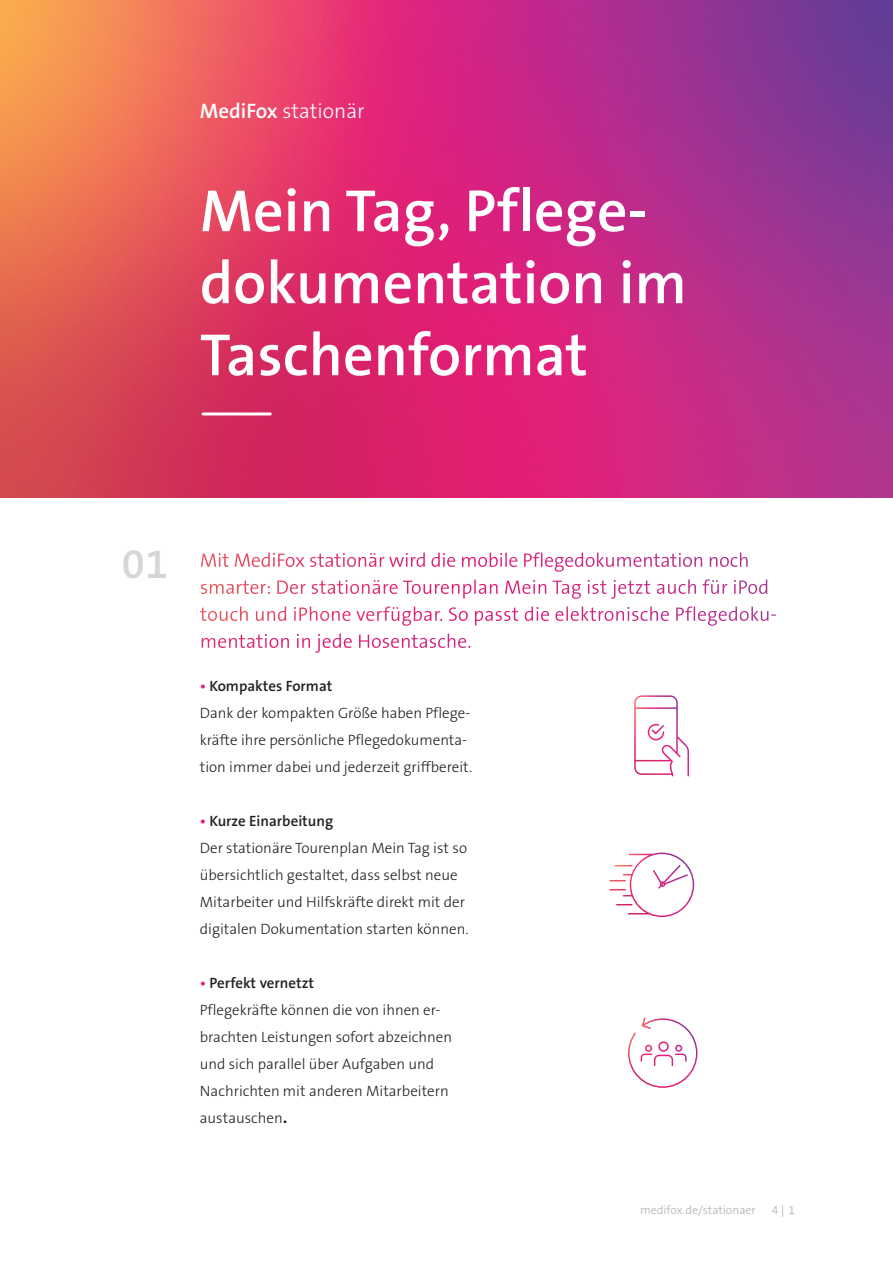
<style>
.page{position:relative;width:893px;height:1263px;background:#fff}
.page>*{position:absolute;margin:0;border:0;box-sizing:border-box;transform-origin:0 0}
.t1{font:600 60px/72px "The Sans B6";color:#fff}
.t2{font:600 42px "The Sans B6";color:#d5d6d8}
.t3{font:300 21px "The Sans B3";color:#fff}
.t4{font:300 15px/27px "The Sans B3";color:#231f20}
.t5{font:600 15px "The Sans B6";color:#231f20}
.t6{font:300 12px "The Sans B3";color:#a9afb1}
.s1{font-family:"The Sans B6";font-weight:600}
.s2{color:#e11d81}
.s3{font-family:"The Sans B6";font-weight:600;font-size:19.5px}
</style>
<div class="page">
<img style="left:0;top:0;width:893px;height:498px">
<img style="left:628px;top:1017px;width:69px;height:71px">
<img style="left:634px;top:695px;width:55px;height:81px">
<img style="left:648px;top:724px;width:16px;height:16px">
<svg style="left:652px;top:725px;width:12px;height:9px"></svg>
<svg style="left:609px;top:880px;width:14px;height:1px"></svg>
<svg style="left:609px;top:889px;width:14px;height:1px"></svg>
<img style="left:623px;top:852px;width:71px;height:65px">
<svg style="left:202px;top:637px;width:268px;height:16px"></svg>
<img style="left:239px;top:633px;width:227px;height:15px">
<svg style="left:200px;top:607px;width:576px;height:19px"></svg>
<img style="left:240px;top:606px;width:519px;height:15px">
<svg style="left:201px;top:583px;width:415px;height:16px"></svg>
<img style="left:242px;top:579px;width:525px;height:15px">
<svg style="left:201px;top:553px;width:363px;height:19px"></svg>
<img style="left:219px;top:552px;width:529px;height:15px">
<hr style="left:203px;top:412px;width:67px;height:3px;background:#fff">
<h3 class="t3" style="left:200px;top:100px;width:166px"><span class="s1">MediFox</span> stationär</h3>
<h1 class="t1" style="left:200px;top:177px;width:489px">Mein Tag, Pflege&shy;dokumentation im<br>Taschenformat</h1>
<h2 class="t2" style="left:122px;top:542px;width:48px">01</h2>
<p class="t5" style="left:200px;top:678px;width:134px"><span class="s2">•</span> Kompaktes Format</p>
<p class="t4" style="left:200px;top:700px;width:274px">Dank der kompakten Größe haben Pflege&shy;kräfte ihre persönliche Pflegedokumenta&shy;tion immer dabei und jederzeit griffbereit.</p>
<p class="t5" style="left:200px;top:813px;width:135px"><span class="s2">•</span> Kurze Einarbeitung</p>
<p class="t4" style="left:200px;top:835px;width:270px">Der stationäre Tourenplan Mein Tag ist so übersichtlich gestaltet, dass selbst neue Mitarbeiter und Hilfskräfte direkt mit der digitalen Dokumentation starten können.</p>
<p class="t5" style="left:200px;top:975px;width:116px"><span class="s2">•</span> Perfekt vernetzt</p>
<p class="t4" style="left:200px;top:997px;width:254px">Pflegekräfte können die von ihnen er&shy;brachten Leistungen sofort abzeichnen und sich parallel über Aufgaben und Nachrichten mit anderen Mitarbeitern austauschen<span class="s3">.</span></p>
<p class="t6" style="left:640px;top:1203px;width:117px">medifox.de/stationaer</p>
<p class="t6" style="left:772px;top:1203px;width:25px">4 | 1</p>
</div>
